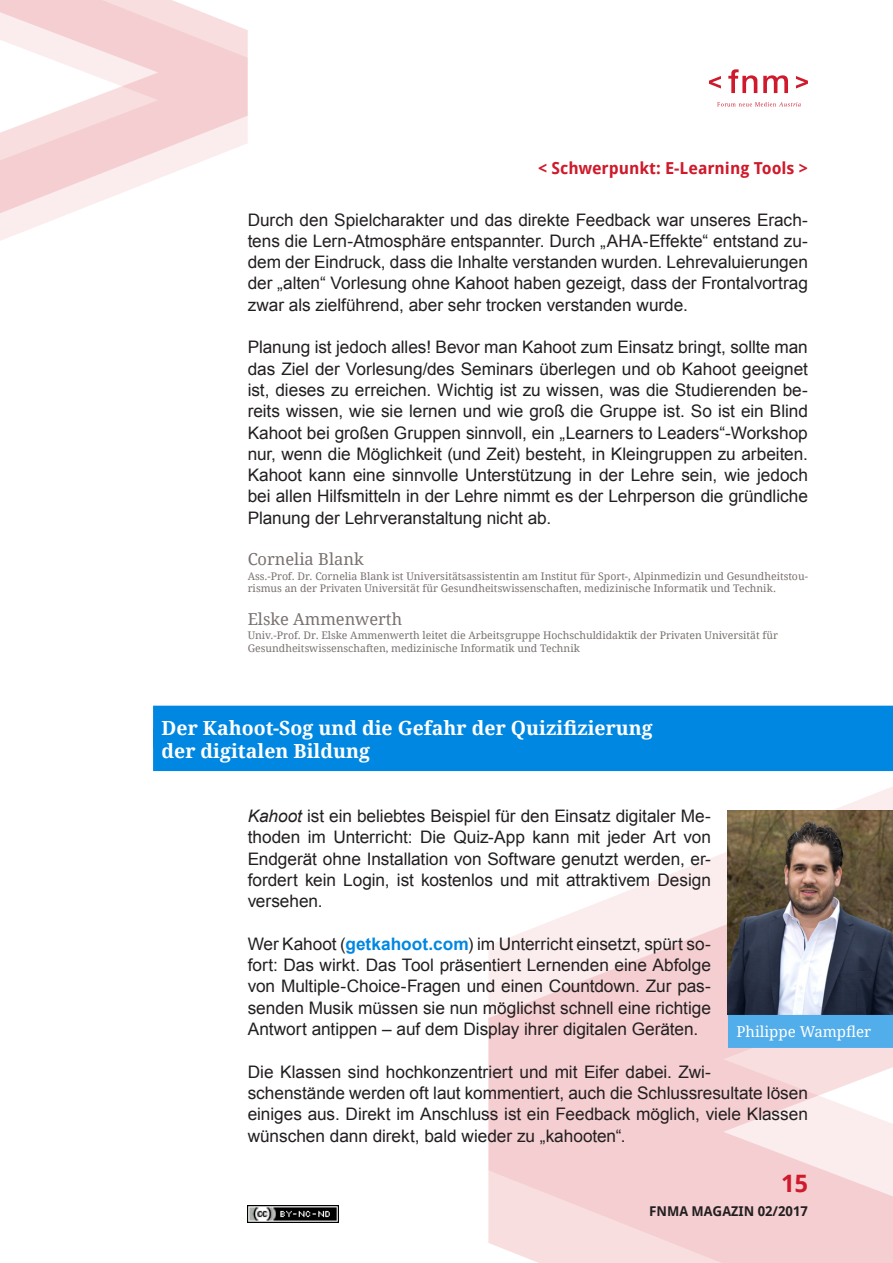
<style>
.page{position:relative;width:893px;height:1263px;background:#fff}
.page>*{position:absolute;margin:0;border:0;box-sizing:border-box;transform-origin:0 0}
.t1{font:700 24px "Droid Sans";color:#cf1a2b}
.Fliesstext_Header{font:700 19.5px "Droid Serif";color:#fff}
.Fliesstext{font:17.25px/21.3px "Arial";letter-spacing:-.005em;color:#231f20;text-align:justify}
.t2{font:700 16.5px "Droid Sans";color:#cf1a2b}
.Autor{font:16.5px "Droid Serif";color:#79716f}
.Bildtext{font:15px "Droid Serif";color:#fff}
.t3{font:700 13.5px "Droid Sans";color:#231f20}
.Autor_Adresse{font:10.5px/12.6px "Droid Serif";color:#79716f}
.s1{font-style:italic}
.s2{font-weight:700;color:#0087e1}
</style>
<div class="page">
<svg style="left:0;top:0;width:248px;height:230px"></svg>
<svg style="left:488px;top:771px;width:405px;height:66px"></svg>
<svg style="left:488px;top:837px;width:405px;height:426px;background:#f7dcdd"></svg>
<svg style="left:763px;top:75px;width:25px;height:18px"></svg>
<svg style="left:728px;top:69px;width:29px;height:24px"></svg>
<svg style="left:709px;top:76px;width:12px;height:12px"></svg>
<svg style="left:796px;top:76px;width:12px;height:12px"></svg>
<svg style="left:717px;top:102px;width:84px;height:4px"></svg>
<img style="left:248px;top:1205px;width:90px;height:17px">
<div style="left:153px;top:706px;width:740px;height:42px;background:#0087e1"></div>
<div style="left:153px;top:729px;width:740px;height:42px;background:#0087e1"></div>
<img style="left:728px;top:810px;width:165px;height:205px">
<div style="left:728px;top:1015px;width:165px;height:33px;background:#52adeb"></div>
<p class="t2" style="left:538px;top:158px;width:271px">&lt; Schwerpunkt: E-Learning Tools &gt;</p>
<p class="Fliesstext" style="left:248px;top:209px;width:562px">Durch den Spielcharakter und das direkte Feedback war unseres Erach&shy;tens die Lern-Atmosphäre entspannter. Durch „AHA-Effekte“ entstand zu&shy;dem der Eindruck, dass die Inhalte verstanden wurden. Lehrevaluierungen der „alten“ Vorlesung ohne Kahoot haben gezeigt, dass der Frontalvortrag zwar als zielführend, aber sehr trocken verstanden wurde.</p>
<p class="Fliesstext" style="left:248px;top:337px;width:562px">Planung ist jedoch alles! Bevor man Kahoot zum Einsatz bringt, sollte man das Ziel der Vorlesung/des Seminars überlegen und ob Kahoot geeignet ist, dieses zu erreichen. Wichtig ist zu wissen, was die Studierenden be&shy;reits wissen, wie sie lernen und wie groß die Gruppe ist. So ist ein Blind Kahoot bei großen Gruppen sinnvoll, ein „Learners to Leaders“-Workshop nur, wenn die Möglichkeit (und Zeit) besteht, in Kleingruppen zu arbeiten.<br>Kahoot kann eine sinnvolle Unterstützung in der Lehre sein, wie jedoch bei allen Hilfsmitteln in der Lehre nimmt es der Lehrperson die gründliche Planung der Lehrveranstaltung nicht ab.</p>
<p class="Autor" style="left:248px;top:549px;width:118px">Cornelia Blank</p>
<p class="Autor_Adresse" style="left:248px;top:569px;width:562px">Ass.-Prof. Dr. Cornelia Blank ist Universitätsassistentin am Institut für Sport-, Alpinmedizin und Gesundheitstou&shy;rismus an der Privaten Universität für Gesundheitswissenschaften, medizinische Informatik und Technik.</p>
<p class="Autor" style="left:248px;top:608px;width:156px">Elske Ammenwerth</p>
<p class="Autor_Adresse" style="left:248px;top:629px;width:532px">Univ.-Prof. Dr. Elske Ammenwerth leitet die Arbeitsgruppe Hochschuldidaktik der Privaten Universität für<br>Gesundheitswissenschaften, medizinische Informatik und Technik</p>
<p class="Fliesstext_Header" style="left:162px;top:716px;width:493px">Der Kahoot-Sog und die Gefahr der Quizifizierung</p>
<p class="Fliesstext_Header" style="left:162px;top:739px;width:210px">der digitalen Bildung</p>
<p class="Fliesstext" style="left:248px;top:805px;width:465px"><span class="s1">Kahoot</span> ist ein beliebtes Beispiel für den Einsatz digitaler Me&shy;thoden im Unterricht: Die Quiz-App kann mit jeder Art von Endgerät ohne Installation von Software genutzt werden, er&shy;fordert kein Login, ist kostenlos und mit attraktivem Design versehen.</p>
<p class="Fliesstext" style="left:248px;top:933px;width:465px">Wer Kahoot (<span class="s2">getkahoot.com</span>) im Unterricht einsetzt, spürt so&shy;fort: Das wirkt. Das Tool präsentiert Lernenden eine Abfolge von Multiple-Choice-Fragen und einen Countdown. Zur pas&shy;senden Musik müssen sie nun möglichst schnell eine richtige Antwort antippen – auf dem Display ihrer digitalen Geräten.</p>
<p class="Fliesstext" style="left:248px;top:1061px;width:562px;text-align:left">Die Klassen sind hochkonzentriert und mit Eifer dabei. Zwi&shy;schenstände werden oft laut kommentiert, auch die Schlussresultate lösen einiges aus. Direkt im Anschluss ist ein Feedback möglich, viele Klassen wünschen dann direkt, bald wieder zu „kahooten“.</p>
<p class="Bildtext" style="left:736px;top:1022px;width:136px">Philippe Wampfler</p>
<h1 class="t1" style="left:781px;top:1168px;width:28px">15</h1>
<p class="t3" style="left:649px;top:1202px;width:160px">FNMA MAGAZIN 02/2017</p>
</div>
